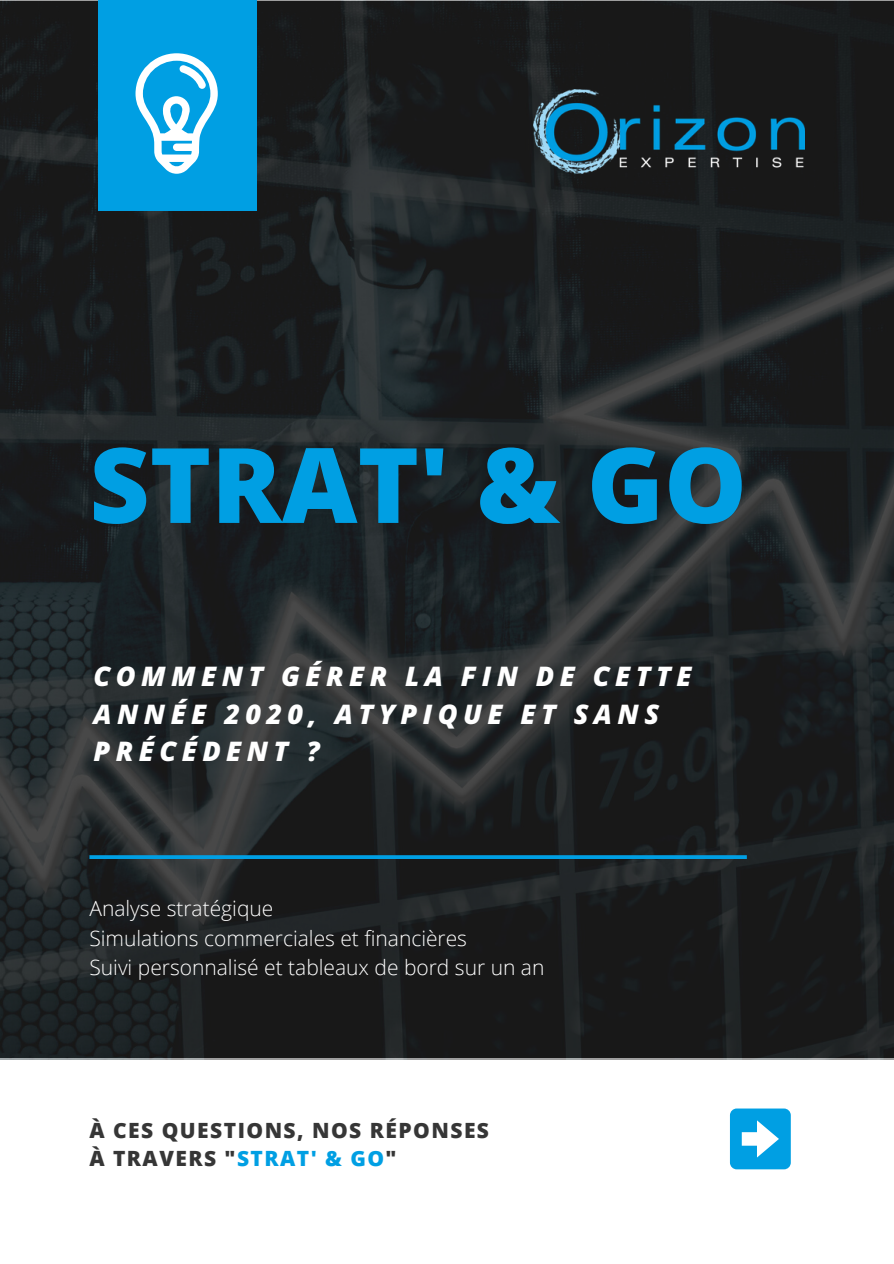
<style>
.page{position:relative;width:894px;height:1264px;background:#fff}
.page>*{position:absolute;margin:0;border:0;box-sizing:border-box;transform-origin:0 0}
.t1{font:800 104.25px "Open Sans";color:#009fe3}
.t2{font:italic 800 27px/37.2px "Open Sans Hebrew";letter-spacing:.2em;color:#fff}
.t3{font:300 21px/29.8px "Open Sans";color:#fff}
.t4{font:800 21px/27.9px "Open Sans";letter-spacing:.07em;color:#363636}
.s1{color:#009fe3}
</style>
<div class="page">
<img style="left:0;top:1px;width:893px;height:1058px">
<div style="left:98px;top:0;width:158px;height:211px;background:#009fe3"></div>
<svg style="left:136px;top:53px;width:82px;height:121px"></svg>
<svg style="left:89px;top:855px;width:657px;height:4px;background:#0198d9"></svg>
<img style="left:533px;top:89px;width:271px;height:85px">
<div style="left:729px;top:1108px;width:61px;height:61px;background:#009fe3;border-radius:7px"></div>
<svg style="left:741px;top:1120px;width:37px;height:37px"></svg>
<h1 class="t1" style="left:89px;top:411px;width:659px">STRAT' &amp; GO</h1>
<p class="t2" style="left:93px;top:657px;width:599px">COMMENT GÉRER LA FIN DE CETTE<br>ANNÉE 2020, ATYPIQUE ET SANS<br>PRÉCÉDENT ?</p>
<p class="t3" style="left:89px;top:892px;width:456px">Analyse stratégique<br>Simulations commerciales et financières<br>Suivi personnalisé et tableaux de bord sur un an</p>
<p class="t4" style="left:89px;top:1115px;width:401px">À CES QUESTIONS, NOS RÉPONSES<br>À TRAVERS "<span class="s1">STRAT' &amp; GO</span>"</p>
</div>
